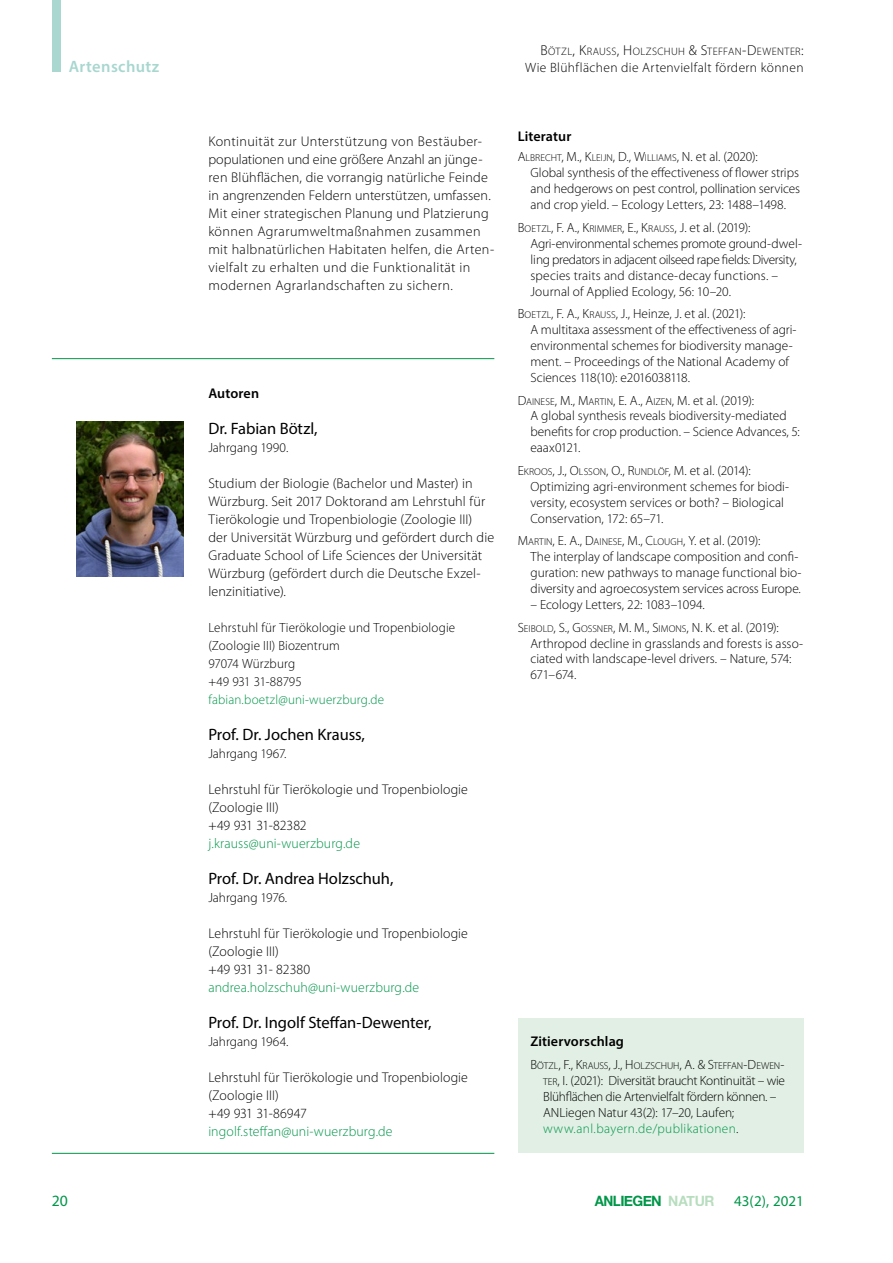
<style>
.page{position:relative;width:893px;height:1263px;background:#fff}
.page>*{position:absolute;margin:0;border:0;box-sizing:border-box;transform-origin:0 0}
.Autor{font:16.5px "Myriad Pro";letter-spacing:-.005em;color:#000}
.t1{font:600 16.5px "Myriad Pro";letter-spacing:.02em;color:#a8d7d0}
.t2{font:15.75px "Myriad Pro";color:#009649}
.t3{font:15px "Myriad Pro";color:#009649}
.t4{font:700 14.25px "Helvetica Neue";letter-spacing:-.035em;color:#009649;scale:.94 1}
.P__Fließtext_2Sp{font:300 14.1px/18px "Myriad Pro";letter-spacing:.01em;color:#000}
.H1__Headline_Fliess{font:600 14.1px "Myriad Pro";letter-spacing:.01em;color:#000}
.t5{font:300 13.5px "Myriad Pro";letter-spacing:.025em;color:#000}
.Literatur{font:300 13.35px/15.9px "Myriad Pro";letter-spacing:-.005em;color:#000}
.P__Fließtext_2Sp-2{font:300 13.35px/18px "Myriad Pro";letter-spacing:.01em;color:#000}
.Autor_Jahrgang{font:300 13.35px "Myriad Pro";color:#000}
.t6{font:300 10.8px "Myriad Pro";letter-spacing:.03em;color:#000}
.Literatur-2{font:300 10.05px "Myriad Pro";letter-spacing:-.005em;color:#000}
.s1{font-size:14.4px}
.s2{color:#009649}
.s3{font-style:inherit}
.s4{font-size:10.05px}
.s5{font-size:13.35px}
.s6{color:rgb(112 188 126/.5)}
</style>
<div class="page">
<img style="left:77px;top:421px;width:106px;height:155px">
<hr style="left:52px;top:358px;width:442px;height:1px;background:#009649">
<hr style="left:52px;top:1153px;width:442px;height:1px;background:#009649">
<div style="left:518px;top:1018px;width:286px;height:135px;background:#e1efe4"></div>
<div style="left:52px;top:0;width:9px;height:71px;background:#a8d7d0"></div>
<p class="t6" style="left:540px;top:45px;width:265px"><span class="s1">B</span>ÖTZL<span class="s1">, K</span>RAUSS<span class="s1">, H</span>OLZSCH UH <span class="s1">&amp; S</span>TEFFAN<span class="s1">-D</span>EWENTER<span class="s1">:</span></p>
<p class="t1" style="left:69px;top:55px;width:92px">Artenschutz</p>
<p class="t5" style="left:525px;top:59px;width:280px">Wie Blühflächen die Artenvielfalt fördern können</p>
<p class="P__Fließtext_2Sp" style="left:208px;top:132px;width:287px">Kontinuität zur Unterstützung von Bestäuber&shy;populationen und eine größere Anzahl an jünge&shy;ren Blühflächen, die vorrangig natürliche Feinde in angrenzenden Feldern unterstützen, umfassen.<br>Mit einer strategischen Planung und Platzierung können Agrarumweltmaßnahmen zusammen mit halbnatürlichen Habitaten helfen, die Arten&shy;vielfalt zu erhalten und die Funktionalität in modernen Agrarlandschaften zu sichern.</p>
<h1 class="H1__Headline_Fliess" style="left:208px;top:384px;width:52px">Autoren</h1>
<p class="Autor" style="left:208px;top:418px;width:111px">Dr. Fabian Bötzl,</p>
<p class="Autor_Jahrgang" style="left:208px;top:439px;width:82px">Jahrgang 1990.</p>
<p class="P__Fließtext_2Sp" style="left:208px;top:474px;width:287px">Studium der Biologie (Bachelor und Master) in Würzburg. Seit 2017 Doktorand am Lehrstuhl für Tierökologie und Tropenbiologie (Zoologie III) der Universität Würzburg und gefördert durch die Graduate School of Life Sciences der Universität Würzburg (gefördert durch die Deutsche Exzel&shy;lenzinitiative).</p>
<p class="P__Fließtext_2Sp-2" style="left:208px;top:618px;width:248px">Lehrstuhl für Tierökologie und Tropenbiologie (Zoologie III) Biozentrum<br>97074 Würzburg<br>+49 931 31-88795 <span class="s2">fabian.boetzl@uni-wuerzburg.de</span></p>
<p class="Autor" style="left:208px;top:724px;width:158px">Prof. Dr. Jochen Krauss,</p>
<p class="Autor_Jahrgang" style="left:208px;top:745px;width:80px">Jahrgang 1967.</p>
<p class="P__Fließtext_2Sp" style="left:208px;top:780px;width:261px">Lehrstuhl für Tierökologie und Tropenbiologie (Zoologie III)<br>+49 931 31-82382<br><span class="s2">j.krauss@uni-wuerzburg.de</span></p>
<p class="Autor" style="left:208px;top:868px;width:187px">Prof. Dr. Andrea Holzschuh,</p>
<p class="Autor_Jahrgang" style="left:208px;top:889px;width:80px">Jahrgang 1976.</p>
<p class="P__Fließtext_2Sp" style="left:208px;top:924px;width:261px">Lehrstuhl für Tierökologie und Tropenbiologie (Zoologie III)<br>+49 931 31- 82380 <span class="s2">andrea.holzschuh@uni-wuerzburg.de</span></p>
<p class="Autor" style="left:208px;top:1012px;width:225px">Prof. Dr. Ingolf Steffan-Dewenter,</p>
<p class="Autor_Jahrgang" style="left:208px;top:1033px;width:82px">Jahrgang 1964.</p>
<p class="P__Fließtext_2Sp" style="left:208px;top:1068px;width:261px">Lehrstuhl für Tierökologie und Tropenbiologie (Zoologie III)<br>+49 931 31-86947 <span class="s2">ingolf.steffan@uni-wuerzburg.de</span></p>
<h1 class="H1__Headline_Fliess" style="left:518px;top:127px;width:55px">Literatur</h1>
<p class="Literatur" style="left:530px;top:149px;width:271px;text-indent:-13px"><span class="s3">A</span><span class="s4">LBRECHT</span>, M., <span class="s3">K</span><span class="s4">LEIJN</span>, D., <span class="s3">W</span><span class="s4">ILLIAMS</span>, N. et al. (2020):<br>Global synthesis of the effectiveness of flower strips and hedgerows on pest control, pollination services and crop yield. – Ecology Letters, 23: 1488–1498.</p>
<p class="Literatur" style="left:530px;top:219px;width:273px;text-indent:-13px"><span class="s3">B</span><span class="s4">OETZL</span>, F. A., <span class="s3">K</span><span class="s4">RIMM ER</span>, E., <span class="s3">K</span><span class="s4">RAUSS</span>, J. et al. (2019):<br>Agri-environmental schemes promote ground-dwel&shy;ling predators in adjacent oilseed rape fields: Diversity, species traits and distance-decay functions. – Journal of Applied Ecology, 56: 10–20.</p>
<p class="Literatur" style="left:530px;top:306px;width:268px;text-indent:-13px"><span class="s3">B</span><span class="s4">OETZL</span>, F. A., <span class="s3">K</span><span class="s4">RAUSS</span>, J., Heinze, J. et al. (2021):<br>A multitaxa assessment of the effectiveness of agri&shy;environmental schemes for biodiversity manage&shy;ment. – Proceedings of the National Academy of Sciences 118(10): e2016038118.</p>
<p class="Literatur" style="left:530px;top:392px;width:271px;text-indent:-13px"><span class="s3">D</span><span class="s4">AINESE</span>, M., <span class="s3">M</span><span class="s4">ARTIN</span>, E. A., <span class="s3">A</span><span class="s4">IZEN</span>, M. et al. (2019):<br>A global synthesis reveals biodiversity-mediated benefits for crop production. – Science Advances, 5: eaax0121.</p>
<p class="Literatur" style="left:530px;top:462px;width:260px;text-indent:-13px"><span class="s3">E</span><span class="s4">KROOS</span>, J., <span class="s3">O</span><span class="s4">LSSON</span>, O., <span class="s3">R</span><span class="s4">UNDLÖF</span>, M. et al. (2014):<br>Optimizing agri-environment schemes for biodi&shy;versity, ecosystem services or both? – Biological Conservation, 172: 65–71.</p>
<p class="Literatur" style="left:530px;top:533px;width:273px;text-indent:-13px"><span class="s3">M</span><span class="s4">ARTIN</span>, E. A., <span class="s3">D</span><span class="s4">AINESE</span>, M., <span class="s3">C</span><span class="s4">LOUGH</span>, Y. et al. (2019):<br>The interplay of landscape composition and confi&shy;guration: new pathways to manage functional bio&shy;diversity and agroecosystem services across Europe.</p>
<p class="Literatur" style="left:530px;top:596px;width:176px">– Ecology Letters, 22: 1083–1094.</p>
<p class="Literatur" style="left:530px;top:619px;width:274px;text-indent:-13px"><span class="s3">S</span><span class="s4">EIBOLD</span>, S., <span class="s3">G</span><span class="s4">OSSNER</span>, M. M., <span class="s3">S</span><span class="s4">IMONS</span>, N. K. et al. (2019):<br>Arthropod decline in grasslands and forests is asso&shy;ciated with landscape-level drivers. – Nature, 574:<br>671–674.</p>
<h1 class="H1__Headline_Fliess" style="left:530px;top:1032px;width:95px">Zitiervorschlag</h1>
<p class="Literatur-2" style="left:530px;top:1060px;width:255px"><span class="s5">B</span>ÖTZL<span class="s5">, F., K</span>RAUSS<span class="s5">,</span> <span class="s5">J</span><span class="s5">., H</span> OLZSCHUH<span class="s5">, A. &amp; S</span>TEFFAN<span class="s5">-D</span>EWEN<span class="s5">-</span></p>
<p class="Literatur" style="left:543px;top:1072px;width:243px"><span class="s4">TER</span><span class="s3">, I .</span> (2021): Diversität braucht Kontinuität – wie Blühflächen die Artenvielfalt fördern können. – ANLiegen Natur 43(2): 17–20, Laufen; <span class="s2">www.anl.bayern.de/publikationen</span>.</p>
<p class="t4" style="left:595px;top:1189px;width:129px">ANLIEGEN <span class="s6">NATUR</span></p>
<p class="t2" style="left:52px;top:1191px;width:17px">20</p>
<p class="t3" style="left:734px;top:1191px;width:71px">43(2), 2021</p>
</div>
